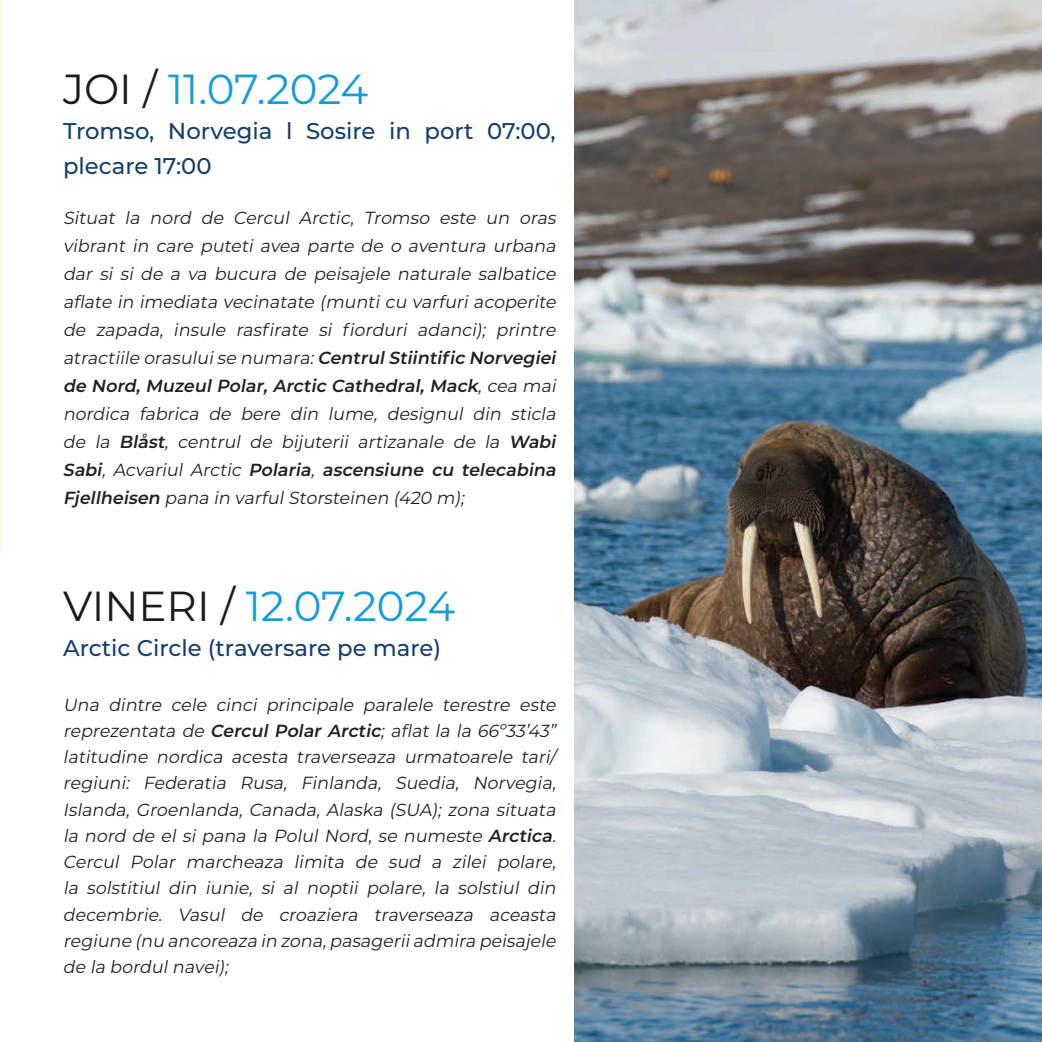
<style>
.page{position:relative;width:1042px;height:1042px;background:#fff}
.page>*{position:absolute;margin:0;border:0;box-sizing:border-box;transform-origin:0 0}
.t1{font:42px "Montserrat";color:#169cd8}
.t2{font:500 22.75px/35px "Montserrat";color:#143e6c}
.t3{font:italic 17.5px/28px "Montserrat";color:#23211d;text-align:justify}
.s1{color:#1a1a19}
.s2{font-weight:600}
</style>
<div class="page">
<img style="left:574px;top:0;width:468px;height:1042px">
<h1 class="t1" style="left:63px;top:60px;width:307px"><span class="s1">JOI /</span> 11.07.2024</h1>
<h2 class="t2" style="left:63px;top:112px;width:494px">Tromso, Norvegia l Sosire in port 07:00, plecare 17:00</h2>
<p class="t3" style="left:63px;top:203px;width:498px">Situat la nord de Cercul Arctic, Tromso este un oras vibrant in care puteti avea parte de o aventura urbana dar si si de a va bucura de peisajele naturale salbatice aflate in imediata vecinatate (munti cu varfuri acoperite de zapada, insule rasfirate si fiorduri adanci); printre atractiile orasuluise numara:<span class="s2">CentrulStiintific Norvegiei de Nord, Muzeul Polar, Arctic Cathedral, Mack</span>,cea mai nordica fabrica de bere din lume, designul din sticla de la <span class="s2">Blåst</span>, centrul de bijuterii artizanale de la <span class="s2">Wabi Sabi</span>, Acvariul Arctic <span class="s2">Polaria</span>, <span class="s2">ascensiune cu telecabina Fjellheisen</span> pana in varfulStorsteinen (420 m);</p>
<h1 class="t1" style="left:63px;top:577px;width:393px"><span class="s1">VINERI /</span> 12.07.2024</h1>
<h2 class="t2" style="left:63px;top:630px;width:379px">Arctic Circle (traversare pe mare)</h2>
<p class="t3" style="left:63px;top:690px;width:498px;line-height:26.2px">Una dintre cele cinci principale paralele terestre este reprezentata de <span class="s2">Cercul Polar Arctic</span>; aflat la la 66º33’43” latitudine nordica acesta traverseaza urmatoarele tari/ regiuni: Federatia Rusa, Finlanda, Suedia, Norvegia, Islanda, Groenlanda, Canada, Alaska (SUA); zona situata la nord de el si pana la Polul Nord, se numeste <span class="s2">Arctica</span>.<br>Cercul Polar marcheaza limita de sud a zilei polare, la solstitiul din iunie, si al noptii polare, la solstiul din decembrie. Vasul de croaziera traverseaza aceasta regiune (nu ancoreaza in zona,pasageriiadmira peisajele de la bordulnavei);</p>
</div>
